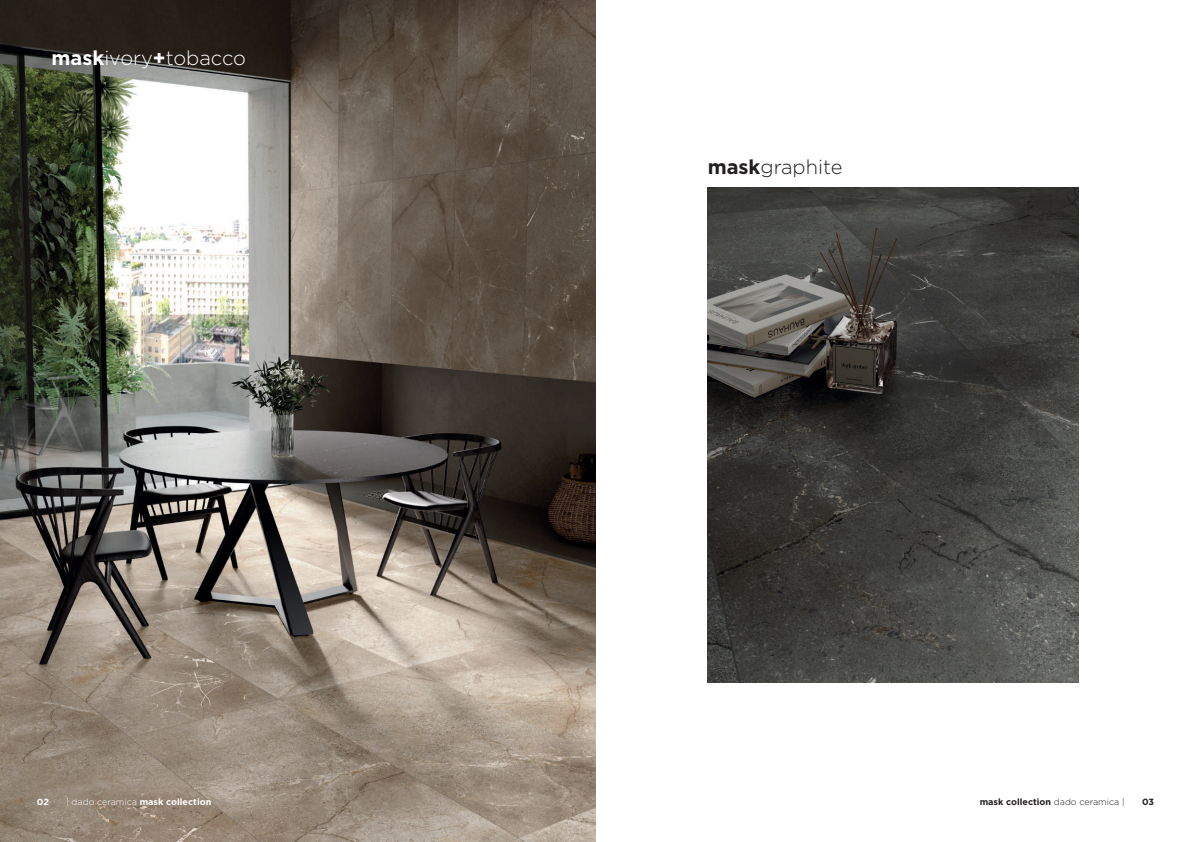
<style>
.page{position:relative;width:1191px;height:842px;background:#fff}
.page>*{position:absolute;margin:0;border:0;box-sizing:border-box;transform-origin:0 0}
.t1{font:300 20px "Gotham";color:#fff}
.t2{font:300 20px "Gotham";color:#231f20}
.t3{font:700 9px "Gotham";color:#fff}
.t4{font:700 9px "Gotham";color:#231f20}
.s1{font-weight:700}
.s2{font-weight:300}
</style>
<div class="page">
<img style="left:707px;top:188px;width:371px;height:494px">
<img style="left:0;top:0;width:595px;height:842px">
<h1 class="t1" style="left:52px;top:45px;width:196px"><span class="s1">mask</span>ivory<span class="s1">+</span>tobacco</h1>
<h1 class="t2" style="left:707px;top:154px;width:136px"><span class="s1">mask</span>graphite</h1>
<p class="t3" style="left:37px;top:796px;width:14px">02</p>
<p class="t3" style="left:66px;top:796px;width:146px"><span class="s2">| dado ceramica</span> mask collection</p>
<p class="t4" style="left:979px;top:796px;width:146px">mask collection <span class="s2">dado ceramica |</span></p>
<p class="t4" style="left:1142px;top:796px;width:14px">03</p>
</div>
